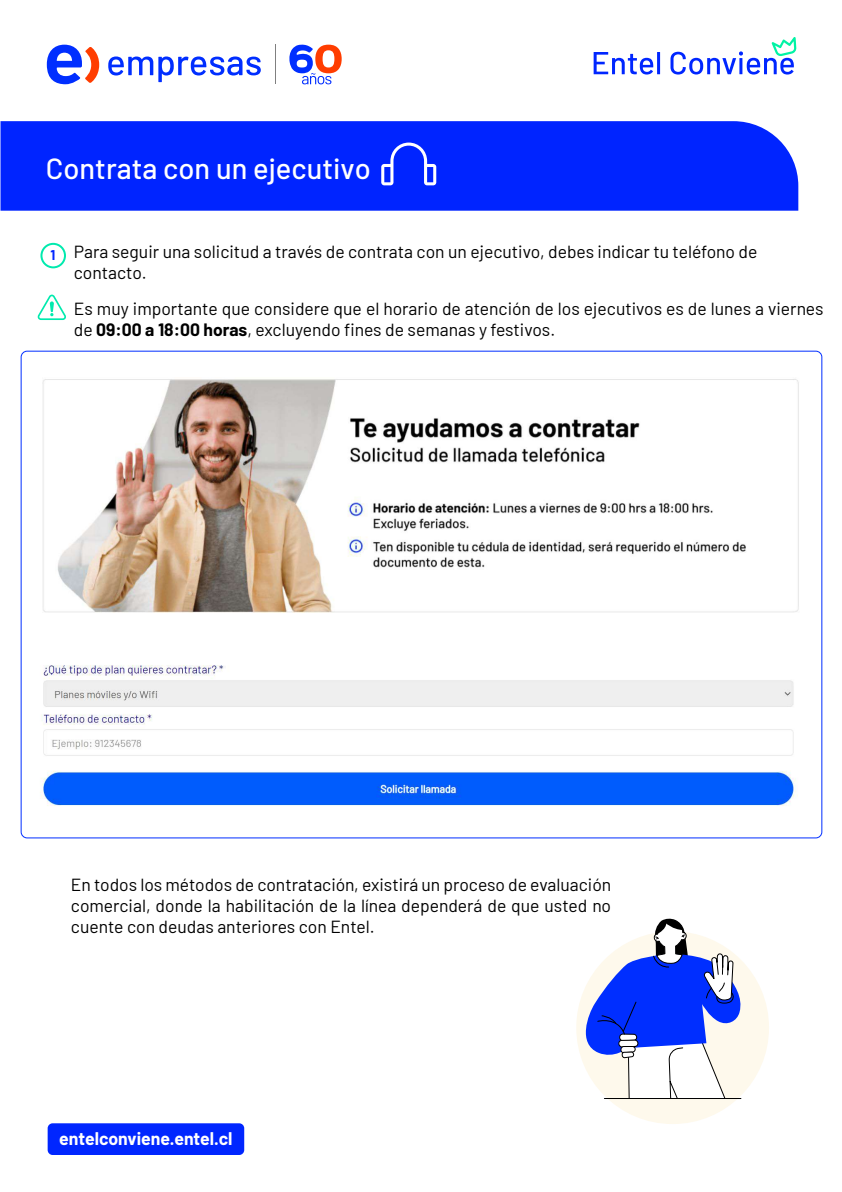
<style>
.page{position:relative;width:842px;height:1192px;background:#fff}
.page>*{position:absolute;margin:0;border:0;box-sizing:border-box;transform-origin:0 0}
.t1{font:500 29px "Barlow";color:#fff}
.t2{font:700 17.85px "Barlow";color:#fff}
.t3{font:17.5px/21px "Barlow";color:#000}
.t4{font:700 13.8px "Barlow";color:#0024ff}
.s1{font-weight:700}
</style>
<div class="page">
<svg style="left:594px;top:52px;width:59px;height:23px"></svg>
<hr style="left:657px;top:52px;width:3px;height:22px;background:#0026ff">
<svg style="left:671px;top:37px;width:125px;height:38px"></svg>
<svg style="left:47px;top:45px;width:52px;height:39px"></svg>
<hr style="left:275px;top:45px;width:1px;height:39px;background:#808080">
<svg style="left:108px;top:56px;width:153px;height:26px"></svg>
<svg style="left:289px;top:45px;width:53px;height:39px"></svg>
<div style="left:0;top:121px;width:798px;height:90px;background:#0024ff"></div>
<img style="left:42px;top:379px;width:757px;height:234px">
<img style="left:40px;top:665px;width:758px;height:141px">
<div style="left:40px;top:243px;width:26px;height:25px;border:2px solid #00eaae;border-radius:50%"></div>
<svg style="left:381px;top:143px;width:55px;height:42px"></svg>
<div style="left:48px;top:1123px;width:196px;height:32px;background:#0026ff;border-radius:5px"></div>
<svg style="left:38px;top:295px;width:28px;height:25px"></svg>
<div style="left:576px;top:931px;width:193px;height:193px;background:#fef9ec;border-radius:50%"></div>
<svg style="left:577px;top:918px;width:165px;height:181px"></svg>
<h1 class="t1" style="left:46px;top:147px;width:326px">Contrata con un ejecutivo</h1>
<p class="t4" style="left:50px;top:245px;width:6px">1</p>
<p class="t3" style="left:74px;top:240px;width:685px">Para seguir una solicitud a través de contrata con un ejecutivo, debes indicar tu teléfono de contacto.</p>
<p class="t3" style="left:74px;top:296px;width:751px">Es muy importante que considere que el horario de atención de los ejecutivos es de lunes a viernes de <span class="s1">09:00 a 18:00 horas</span>, excluyendo fines de semanas y festivos.</p>
<p class="t3" style="left:71px;top:873px;width:542px;text-align:justify">En todos los métodos de contratación, existirá un proceso de evaluación comercial, donde la habilitación de la línea dependerá de que usted no cuente con deudas anteriores con Entel.</p>
<p class="t2" style="left:59px;top:1125px;width:175px">entelconviene.entel.cl</p>
</div>
